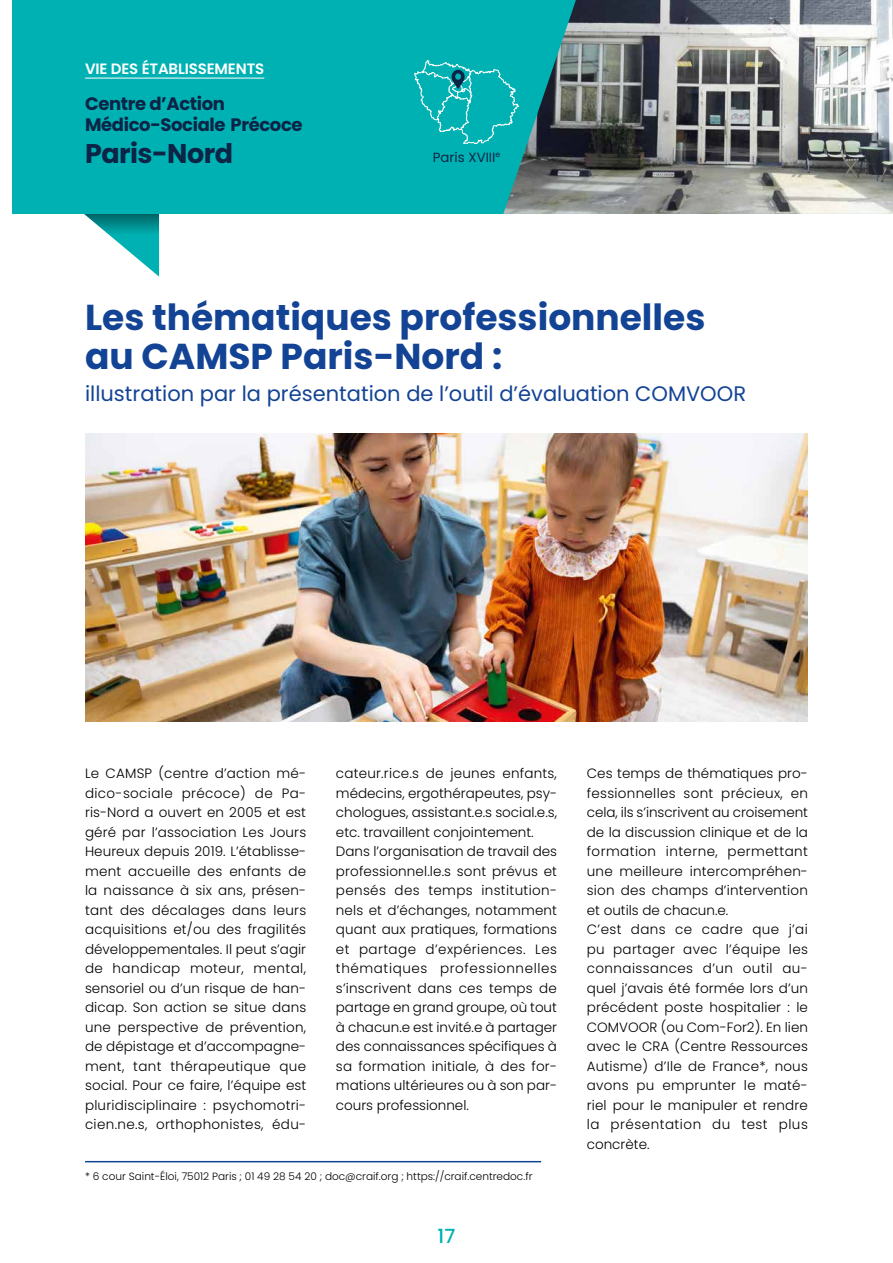
<style>
.page{position:relative;width:893px;height:1263px;background:#fff}
.page>*{position:absolute;margin:0;border:0;box-sizing:border-box;transform-origin:0 0}
.t1{font:700 36px/39px "Poppins";color:#134395}
.t2{font:700 27px "Poppins";letter-spacing:-.02em;color:#0c2446}
.t3{font:21px "Poppins";color:#134395}
.t4{font:500 19.5px "Poppins";color:#00b1b3}
.t5{font:700 18px/21px "Poppins";letter-spacing:-.02em;color:#0c2446}
.t6{font:600 15px "Poppins";letter-spacing:-.01em;color:#fff}
.t7{font:300 13.5px/19.5px "Poppins";letter-spacing:.01em;color:#000}
.t8{font:13.35px "Poppins";color:#0c2446}
.t9{font:300 10.5px "Poppins";color:#000}
</style>
<div class="page">
<svg style="left:84px;top:214px;width:75px;height:63px"></svg>
<div style="left:13px;top:0;width:880px;height:214px;background:#00b1b3"></div>
<img style="left:503px;top:0;width:390px;height:214px">
<svg style="left:414px;top:59px;width:105px;height:86px"></svg>
<hr style="left:85px;top:78px;width:179px;height:1px;background:#fff">
<hr style="left:85px;top:1161px;width:456px;height:1px;background:#134395">
<img style="left:85px;top:434px;width:723px;height:288px">
<p class="t6" style="left:85px;top:60px;width:181px">VIE DES ÉTABLISSEMENTS</p>
<h3 class="t5" style="left:85px;top:93px;width:219px">Centre d’Action<br>Médico-Sociale Précoce</h3>
<h2 class="t2" style="left:85px;top:137px;width:149px">Paris-Nord</h2>
<p class="t8" style="left:433px;top:149px;width:69px">Paris XVIII<sup>e</sup></p>
<h1 class="t1" style="left:85px;top:298px;width:622px">Les thématiques professionnelles au CAMSP Paris-Nord :</h1>
<h3 class="t3" style="left:85px;top:381px;width:662px">illustration par la présentation de l’outil d’évaluation COMVOOR</h3>
<p class="t7" style="left:85px;top:764px;width:223px;text-align:justify">Le CAMSP (centre d’action mé&shy;dico-sociale précoce) de Pa&shy;ris-Nord a ouvert en 2005 et est géré par l’association Les Jours Heureux depuis 2019. L’établisse&shy;ment accueille des enfants de la naissance à six ans, présen&shy;tant des décalages dans leurs acquisitions et/ou des fragilités développementales. Il peut s’agir de handicap moteur, mental, sensoriel ou d’un risque de han&shy;dicap. Son action se situe dans une perspective de prévention, de dépistage et d’accompagne&shy;ment, tant thérapeutique que social. Pour ce faire, l’équipe est pluridisciplinaire : psychomotri&shy;cien.ne.s, orthophonistes, édu-</p>
<p class="t7" style="left:336px;top:764px;width:223px">cateur.rice.s de jeunes enfants, médecins, ergothérapeutes, psy&shy;chologues, assistant.e.s social.e.s, etc. travaillent conjointement.<br>Dans l’organisation de travail des professionnel.le.s sont prévus et pensés des temps institution&shy;nels et d’échanges, notamment quant aux pratiques, formations et partage d’expériences. Les thématiques professionnelles s’inscrivent dans ces temps de partage en grand groupe, où tout à chacun.e est invité.e à partager des connaissances spécifiques à sa formation initiale, à des for&shy;mations ultérieures ou à son par&shy;cours professionnel.</p>
<p class="t7" style="left:587px;top:764px;width:223px">Ces temps de thématiques pro&shy;fessionnelles sont précieux, en cela, ils s’inscrivent au croisement de la discussion clinique et de la formation interne, permettant une meilleure intercompréhen&shy;sion des champs d’intervention et outils de chacun.e.<br>C’est dans ce cadre que j’ai pu partager avec l’équipe les connaissances d’un outil au&shy;quel j’avais été formée lors d’un précédent poste hospitalier : le<br>COMVOOR (ou Com-For2). En lien avec le CRA (Centre Ressources<br>Autisme) d’Ile de France*, nous avons pu emprunter le maté&shy;riel pour le manipuler et rendre la présentation du test plus concrète.</p>
<p class="t9" style="left:85px;top:1170px;width:449px">* 6 cour Saint-Éloi, 75012 Paris ; 01 49 28 54 20 ; doc@craif.org ; https://craif.centredoc.fr</p>
<h3 class="t4" style="left:438px;top:1225px;width:19px">17</h3>
</div>
